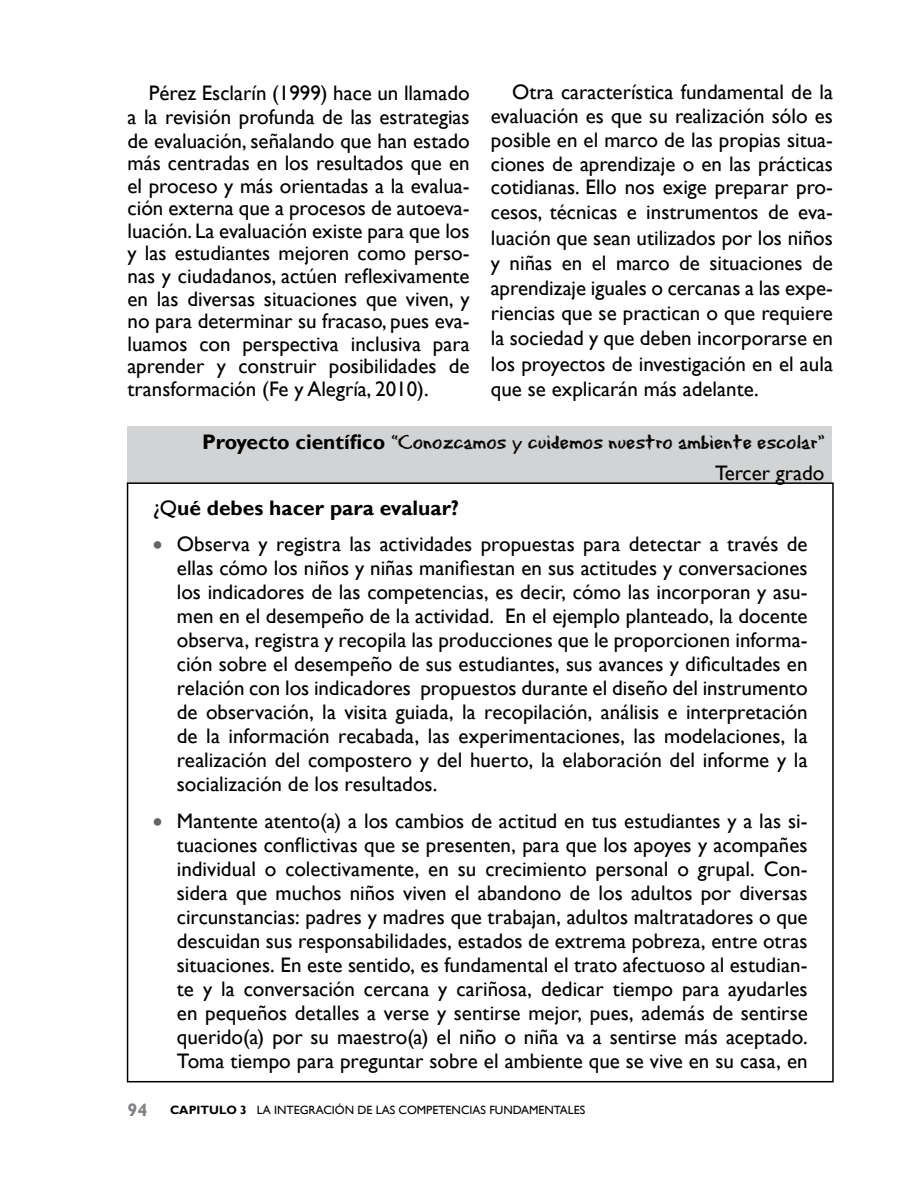
<style>
.page{position:relative;width:918px;height:1188px;background:#fff}
.page>*{position:absolute;margin:0;border:0;box-sizing:border-box;transform-origin:0 0}
.t1{font:21px/24px "Gill Sans";color:#000;text-align:justify}
.t2{font:21px "Eraser Dust";color:#000}
.t3{font:700 21px "Gill Sans";color:#000}
.t4{font:700 18px "Gill Sans";color:#808285}
.t5{font:12px "Gill Sans";color:#000}
.s1{font-family:"Gill Sans";font-weight:700}
.s2{font-weight:400}
.s3{color:#636466}
.s4{font-weight:700}
</style>
<div class="page">
<div style="left:128px;top:426px;width:704px;height:57px;background:#d1d3d4"></div>
<p class="t1" style="left:128px;top:81px;width:344px;line-height:22.8px;text-indent:21px">Pérez Esclarín (1999) hace un llamado a la revisión profunda de las estrategias de evaluación, señalando que han estado más centradas en los resultados que en el proceso y más orientadas a la evalua&shy;ción externa que a procesos de autoeva&shy;luación. La evaluación existe para que los y las estudiantes mejoren como perso&shy;nas y ciudadanos, actúen reflexivamente en las diversas situaciones que viven, y no para determinar su fracaso, pues eva&shy;luamos con perspectiva inclusiva para aprender y construir posibilidades de transformación (Fe y Alegría, 2010).</p>
<p class="t1" style="left:491px;top:80px;width:344px;line-height:24.8px;text-indent:21px">Otra característica fundamental de la evaluación es que su realización sólo es posible en el marco de las propias situa&shy;ciones de aprendizaje o en las prácticas cotidianas. Ello nos exige preparar pro&shy;cesos, técnicas e instrumentos de eva&shy;luación que sean utilizados por los niños y niñas en el marco de situaciones de aprendizaje iguales o cercanas a las expe&shy;riencias que se practican o que requiere la sociedad y que deben incorporarse en los proyectos de investigación en el aula que se explicarán más adelante.</p>
<p class="t2" style="left:202px;top:427px;width:624px"><span class="s1">Proyecto científico</span> “Conozcamos y cuidemos nuestro ambiente escolar”</p>
<p class="t1" style="left:715px;top:461px;width:111px">Tercer grado</p>
<p class="t3" style="left:153px;top:495px;width:308px"><span class="s2">¿Q</span>ué debes hacer para evaluar?</p>
<p class="t1" style="left:177px;top:533px;width:632px;text-indent:-24px"><span class="s3">•</span> Observa y registra las actividades propuestas para detectar a través de ellas cómo los niños y niñas manifiestan en sus actitudes y conversaciones los indicadores de las competencias, es decir, cómo las incorporan y asu&shy;men en el desempeño de la actividad. En el ejemplo planteado, la docente observa, registra y recopila las producciones que le proporcionen informa&shy;ción sobre el desempeño de sus estudiantes, sus avances y dificultades en relación con los indicadores propuestos durante el diseño del instrumento de observación, la visita guiada, la recopilación, análisis e interpretación de la información recabada, las experimentaciones, las modelaciones, la realización del compostero y del huerto, la elaboración del informe y la socialización de los resultados.</p>
<p class="t1" style="left:177px;top:809px;width:632px;text-indent:-24px"><span class="s3">•</span> Mantente atento(a) a los cambios de actitud en tus estudiantes y a las si&shy;tuaciones conflictivas que se presenten, para que los apoyes y acompañes individual o colectivamente, en su crecimiento personal o grupal. Con&shy;sidera que muchos niños viven el abandono de los adultos por diversas circunstancias: padres y madres que trabajan, adultos maltratadores o que descuidan sus responsabilidades, estados de extrema pobreza, entre otras situaciones. En este sentido, es fundamental el trato afectuoso al estudian&shy;te y la conversación cercana y cariñosa, dedicar tiempo para ayudarles en pequeños detalles a verse y sentirse mejor, pues, además de sentirse querido(a) por su maestro(a) el niño o niña va a sentirse más aceptado.<br>Toma tiempo para preguntar sobre el ambiente que se vive en su casa, en</p>
<p class="t4" style="left:128px;top:1099px;width:21px">94</p>
<p class="t5" style="left:170px;top:1103px;width:417px"><span class="s4">CAPITULO 3</span> LA INTEGRACIÓN DE LAS COMPETENCIAS FUNDAMENTALES</p>
</div>
